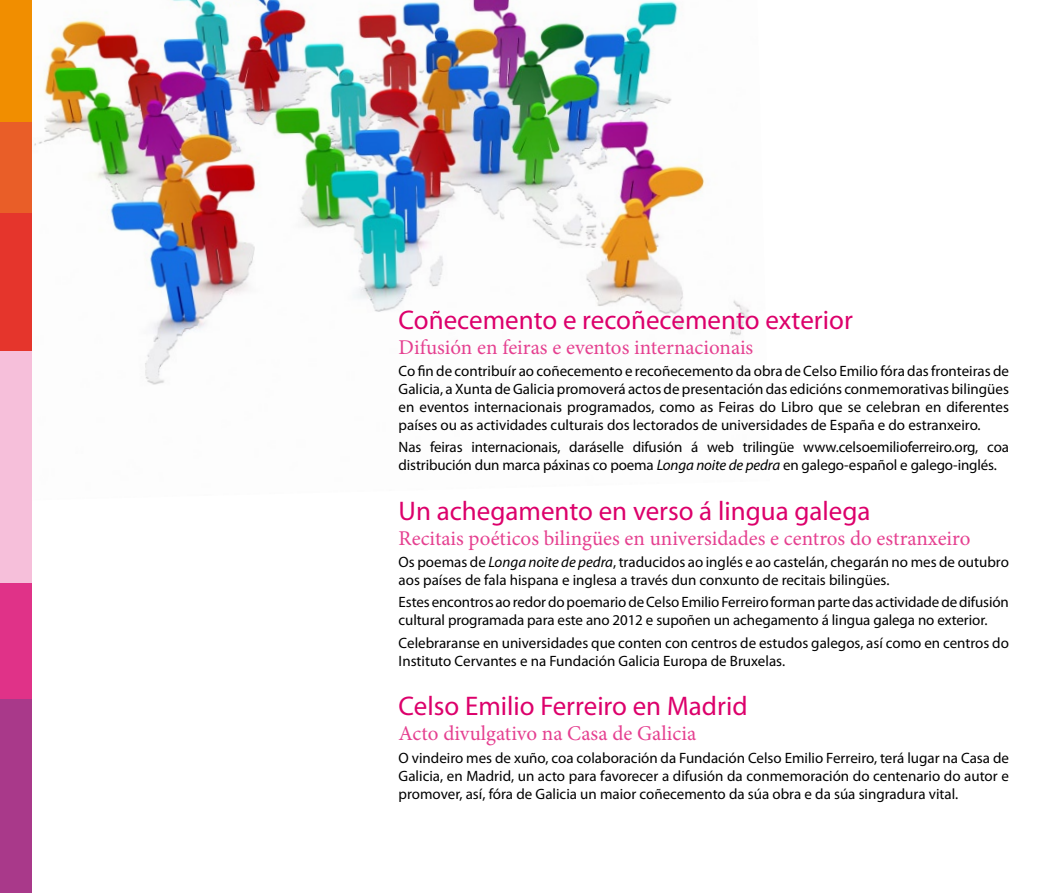
<style>
.page{position:relative;width:1063px;height:893px;background:#fff}
.page>*{position:absolute;margin:0;border:0;box-sizing:border-box;transform-origin:0 0}
.t1{font:27px "Myriad Pro";color:#dc006b}
.t2{font:21px "Minion Pro";color:#e54090}
.t3{font:15px/18px "Myriad Pro";letter-spacing:-.005em;color:#000}
.s1{font-style:italic}
</style>
<div class="page">
<img style="left:31px;top:0;width:719px;height:500px">
<div style="left:0;top:0;width:31px;height:122px;background:#f18e00"></div>
<div style="left:0;top:122px;width:31px;height:91px;background:#e95e28"></div>
<div style="left:0;top:213px;width:31px;height:139px;background:#e5352c"></div>
<div style="left:0;top:352px;width:31px;height:231px;background:#f6bfda"></div>
<div style="left:0;top:583px;width:31px;height:116px;background:#e03288"></div>
<div style="left:0;top:699px;width:31px;height:194px;background:#a9398a"></div>
<h1 class="t1" style="left:399px;top:303px;width:456px">Coñecemento e recoñecemento exterior</h1>
<h2 class="t2" style="left:399px;top:333px;width:356px">Difusión en feiras e eventos internacionais</h2>
<p class="t3" style="left:399px;top:362px;width:612px;text-align:justify">Co fin de contribuír ao coñecemento e recoñecemento da obra de Celso Emilio fóra das fronteiras de Galicia, a Xunta de Galicia promoverá actos de presentación das edicións conmemorativas bilingües en eventos internacionais programados, como as Feiras do Libro que se celebran en diferentes países ou as actividades culturais dos lectorados de universidades de España e do estranxeiro.</p>
<p class="t3" style="left:399px;top:438px;width:612px">Nas feiras internacionais, daráselle difusión á web trilingüe www.celsoemilioferreiro.org, coa distribución dun marca páxinas co poema <span class="s1">Longa noite de pedra</span> en galego-español e galego-inglés.</p>
<h1 class="t1" style="left:399px;top:494px;width:473px">Un achegamento en verso á lingua galega</h1>
<h2 class="t2" style="left:399px;top:524px;width:573px">Recitais poéticos bilingües en universidades e centros do estranxeiro</h2>
<p class="t3" style="left:399px;top:553px;width:612px">Os poemas de <span class="s1">Longa noite de pedra</span>, traducidos ao inglés e ao castelán, chegarán no mes de outubro aos países de fala hispana e inglesa a través dun conxunto de recitais bilingües.</p>
<p class="t3" style="left:399px;top:593px;width:612px">Estes encontros ao redor do poemario de Celso Emilio Ferreiro forman parte das actividade de difusión cultural programada para este ano 2012 e supoñen un achegamento á lingua galega no exterior.</p>
<p class="t3" style="left:399px;top:633px;width:612px">Celebraranse en universidades que conten con centros de estudos galegos, así como en centros do<br>I nstituto Cervantes e na Fundación Galicia Europa de Bruxelas.</p>
<h1 class="t1" style="left:399px;top:689px;width:350px">Celso Emilio Ferreiro en Madrid</h1>
<h2 class="t2" style="left:399px;top:719px;width:299px">Acto divulgativo na Casa de Galicia</h2>
<p class="t3" style="left:399px;top:748px;width:612px;text-align:justify">O vindeiro mes de xuño, coa colaboración da Fundación Celso Emilio Ferreiro, terá lugar na Casa de Galicia, en Madrid, un acto para favorecer a difusión da conmemoración do centenario do autor e promover, así, fóra de Galicia un maior coñecemento da súa obra e da súa singradura vital.</p>
</div>
